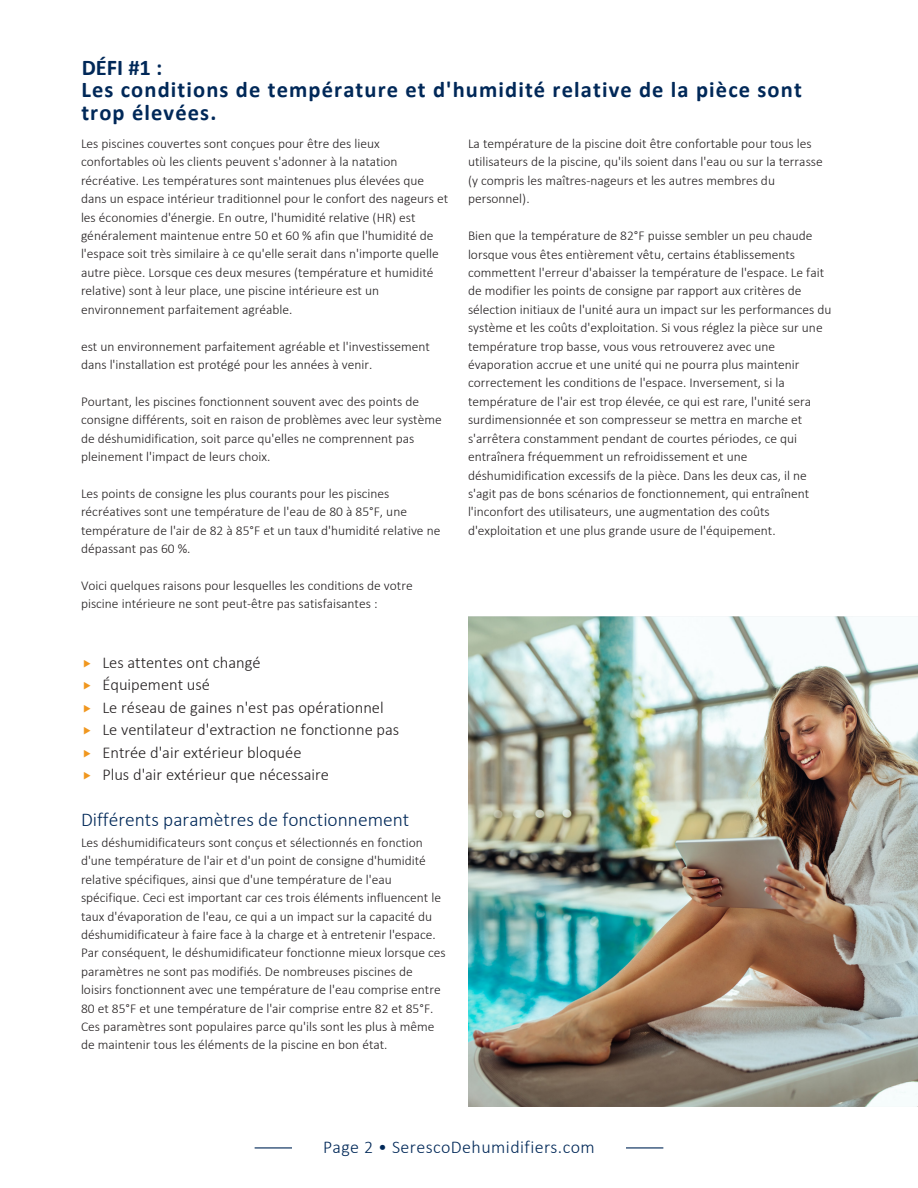
<style>
.page{position:relative;width:918px;height:1188px;background:#fff}
.page>*{position:absolute;margin:0;border:0;box-sizing:border-box;transform-origin:0 0}
.Header_Level_2{font:700 22.5px/22.5px "Calibri";letter-spacing:.05em;color:#002858}
.Body{font:300 19.5px "Calibri";color:#002858}
.t1{font:300 18px "Calibri";letter-spacing:.025em;color:#002858}
.t2{font:300 16.5px/22.5px "Calibri";color:#231f20}
.Body-2{font:300 13.5px/18.5px "Calibri";color:#231f20}
.Body__no_space{font:300 13.5px/18.5px "Calibri";color:#231f20}
</style>
<div class="page">
<hr style="left:255px;top:1147px;width:408px;height:1px;background:#002858">
<div style="left:292px;top:1140px;width:334px;height:13px;background:#fff"></div>
<img style="left:468px;top:616px;width:450px;height:491px">
<p class="Header_Level_2" style="left:81px;top:56px;width:722px">DÉFI #1 :<br>Les conditions de température et d'humidité relative de la pièce sont trop élevées.</p>
<p class="Body__no_space" style="left:81px;top:134px;width:369px">Les piscines couvertes sont conçues pour être des lieux confortables où les clients peuvent s'adonner à la natation récréative. Les températures sont maintenues plus élevées que dans un espace intérieur traditionnel pour le confort des nageurs et les économies d'énergie. En outre, l'humidité relative (HR) est généralement maintenue entre 50 et 60 % afin que l'humidité de l'espace soit très similaire à ce qu'elle serait dans n'importe quelle autre pièce. Lorsque ces deux mesures (température et humidité relative) sont à leur place, une piscine intérieure est un environnement parfaitement agréable.</p>
<p class="Body__no_space" style="left:81px;top:337px;width:351px">est un environnement parfaitement agréable et l'investissement dans l'installation est protégé pour les années à venir.</p>
<p class="Body__no_space" style="left:81px;top:392px;width:362px">Pourtant, les piscines fonctionnent souvent avec des points de consigne différents, soit en raison de problèmes avec leur système de déshumidification, soit parce qu'elles ne comprennent pas pleinement l'impact de leurs choix.</p>
<p class="Body__no_space" style="left:81px;top:484px;width:361px">Les points de consigne les plus courants pour les piscines récréatives sont une température de l'eau de 80 à 85°F, une température de l'air de 82 à 85°F et un taux d'humidité relative ne dépassant pas 60 %.</p>
<p class="Body__no_space" style="left:81px;top:576px;width:333px">Voici quelques raisons pour lesquelles les conditions de votre piscine intérieure ne sont peut-être pas satisfaisantes :</p>
<p class="Body-2" style="left:468px;top:134px;width:356px">La température de la piscine doit être confortable pour tous les utilisateurs de la piscine, qu'ils soient dans l'eau ou sur la terrasse (y compris les maîtres-nageurs et les autres membres du personnel).</p>
<p class="Body-2" style="left:468px;top:226px;width:365px">Bien que la température de 82°F puisse sembler un peu chaude lorsque vous êtes entièrement vêtu, certains établissements commettent l'erreur d'abaisser la température de l'espace. Le fait de modifier les points de consigne par rapport aux critères de sélection initiaux de l'unité aura un impact sur les performances du système et les coûts d'exploitation. Si vous réglez la pièce sur une température trop basse, vous vous retrouverez avec une évaporation accrue et une unité qui ne pourra plus maintenir correctement les conditions de l'espace. Inversement, si la température de l'air est trop élevée, ce qui est rare, l'unité sera surdimensionnée et son compresseur se mettra en marche et s'arrêtera constamment pendant de courtes périodes, ce qui entraînera fréquemment un refroidissement et une déshumidification excessifs de la pièce. Dans les deux cas, il ne s'agit pas de bons scénarios de fonctionnement, qui entraînent l'inconfort des utilisateurs, une augmentation des coûts d'exploitation et une plus grande usure de l'équipement.</p>
<p class="t2" style="left:102px;top:651px;width:298px">Les attentes ont changé<br>Équipement usé<br>Le réseau de gaines n'est pas opérationnel<br>Le ventilateur d'extraction ne fonctionne pas<br>Entrée d'air extérieur bloquée<br>Plus d'air extérieur que nécessaire</p>
<p class="Body" style="left:81px;top:807px;width:330px">Différents paramètres de fonctionnement</p>
<p class="Body-2" style="left:81px;top:833px;width:366px">Les déshumidificateurs sont conçus et sélectionnés en fonction d'une température de l'air et d'un point de consigne d'humidité relative spécifiques, ainsi que d'une température de l'eau spécifique. Ceci est important car ces trois éléments influencent le taux d'évaporation de l'eau, ce qui a un impact sur la capacité du déshumidificateur à faire face à la charge et à entretenir l'espace.<br>Par conséquent, le déshumidificateur fonctionne mieux lorsque ces paramètres ne sont pas modifiés. De nombreuses piscines de loisirs fonctionnent avec une température de l'eau comprise entre 80 et 85°F et une température de l'air comprise entre 82 et 85°F.<br>Ces paramètres sont populaires parce qu'ils sont les plus à même de maintenir tous les éléments de la piscine en bon état.</p>
<h3 class="t1" style="left:323px;top:1136px;width:273px">Page 2 • SerescoDehumidifiers.com</h3>
</div>
